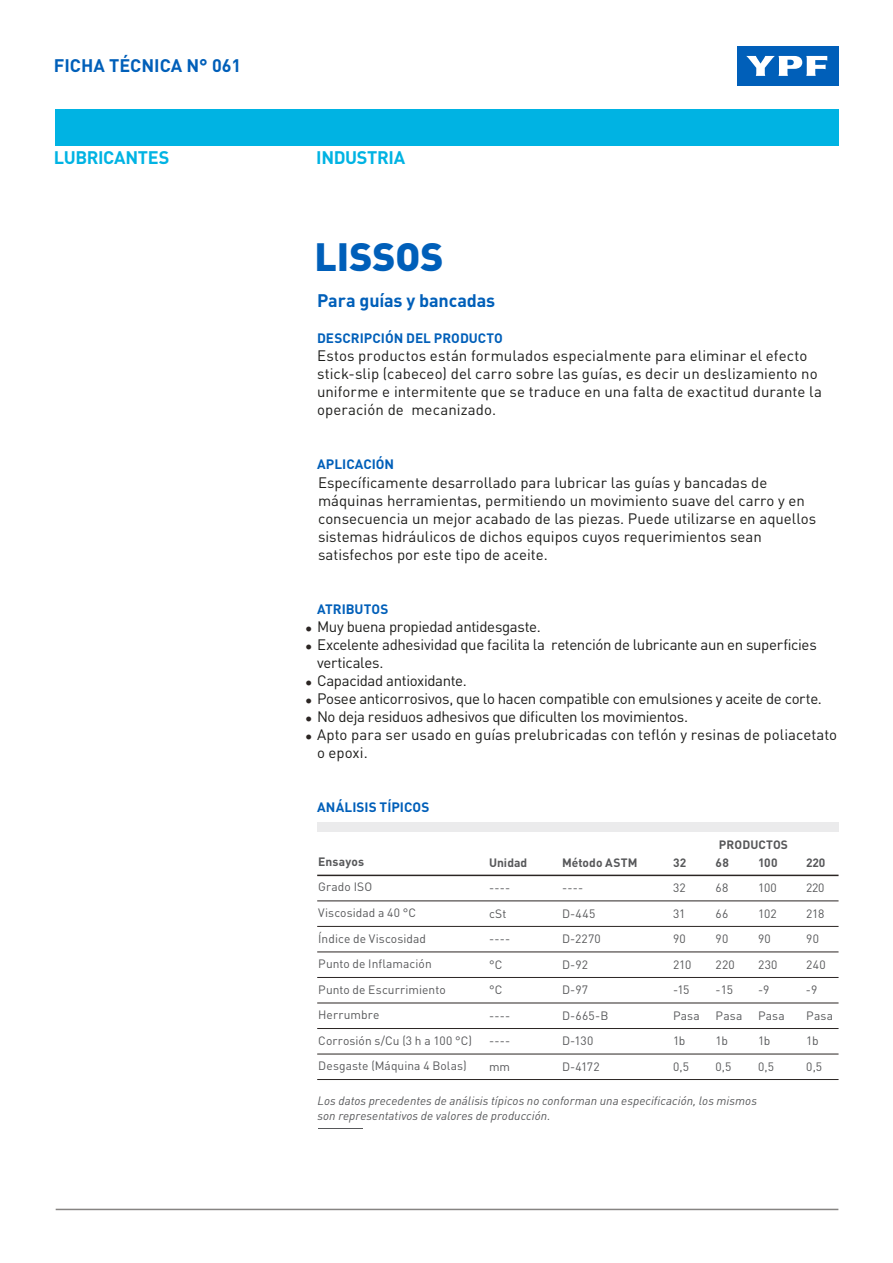
<style>
.page{position:relative;width:893px;height:1263px;background:#fff}
.page>*{position:absolute;margin:0;border:0;box-sizing:border-box;transform-origin:0 0}
.t1{font:900 39px "DIN";color:#005fb9}
.t2{font:700 18px "DIN";color:#005fb9}
.t3{font:700 18px "DIN";letter-spacing:-.02em;color:#00b3e3}
.t4{font:15px/18px "DIN";color:#1d1d1b}
.t5{font:15px/18px "DIN";letter-spacing:-.025em;color:#1d1d1b}
.t6{font:15px/18px "DIN";color:#2b2523}
.t7{font:700 13.5px "DIN";letter-spacing:.005em;color:#005fb9}
.t8{font:12px/25.5px "DIN";letter-spacing:.005em;color:#57585a}
.t9{font:italic 12px/15px "DIN";letter-spacing:.005em;color:#57585a}
.t10{font:700 12px "DIN";letter-spacing:.01em;color:#57585a}
.t11{font:12px/25.5px "DIN";letter-spacing:-.025em;color:#57585a}
</style>
<div class="page">
<div style="left:737px;top:46px;width:102px;height:40px;background:#005fb9"></div>
<svg style="left:746px;top:56px;width:81px;height:20px"></svg>
<hr style="left:56px;top:1209px;width:782px;height:1px;background:#868482">
<hr style="left:318px;top:1128px;width:44px;height:1px;background:#57585a">
<div style="left:317px;top:822px;width:521px;height:9px;background:#ebebec"></div>
<hr style="left:317px;top:875px;width:521px;height:1px;background:#2b2523">
<hr style="left:317px;top:901px;width:521px;height:1px;background:#2b2523">
<hr style="left:317px;top:926px;width:521px;height:1px;background:#2b2523">
<hr style="left:317px;top:952px;width:521px;height:1px;background:#2b2523">
<hr style="left:317px;top:977px;width:521px;height:1px;background:#2b2523">
<hr style="left:317px;top:1003px;width:521px;height:1px;background:#2b2523">
<hr style="left:317px;top:1028px;width:521px;height:1px;background:#2b2523">
<hr style="left:317px;top:1054px;width:521px;height:1px;background:#2b2523">
<hr style="left:317px;top:1079px;width:521px;height:1px;background:#2b2523">
<div style="left:55px;top:109px;width:783px;height:36px;background:#00b3e3"></div>
<p class="t2" style="left:54px;top:54px;width:189px">FICHA TÉCNICA N° 061</p>
<p class="t3" style="left:54px;top:146px;width:117px">LUBRICANTES</p>
<p class="t3" style="left:316px;top:146px;width:91px">INDUSTRIA</p>
<h1 class="t1" style="left:314px;top:231px;width:131px">LISSOS</h1>
<p class="t2" style="left:317px;top:288px;width:180px">Para guías y bancadas</p>
<p class="t7" style="left:317px;top:329px;width:187px">DESCRIPCIÓN DEL PRODUCTO</p>
<p class="t4" style="left:317px;top:346px;width:506px">Estos productos están formulados especialmente para eliminar el efecto stick-slip (cabeceo) del carro sobre las guías, es decir un deslizamiento no uniforme e intermitente que se traduce en una falta de exactitud durante la operación de mecanizado.</p>
<p class="t7" style="left:317px;top:455px;width:79px">APLICACIÓN</p>
<p class="t4" style="left:318px;top:473px;width:500px">Específicamente desarrollado para lubricar las guías y bancadas de máquinas herramientas, permitiendo un movimiento suave del carro y en consecuencia un mejor acabado de las piezas. Puede utilizarse en aquellos sistemas hidráulicos de dichos equipos cuyos requerimientos sean satisfechos por este tipo de aceite.</p>
<p class="t7" style="left:317px;top:600px;width:73px">ATRIBUTOS</p>
<p class="t5" style="left:317px;top:617px;width:522px">Muy buena propiedad antidesgaste.<br>Excelente adhesividad que facilita la retención de lubricante aun en superficies verticales.<br>Capacidad antioxidante.<br>Posee anticorrosivos, que lo hacen compatible con emulsiones y aceite de corte.<br>No deja residuos adhesivos que dificulten los movimientos.<br>Apto para ser usado en guías prelubricadas con teflón y resinas de poliacetato o epoxi.</p>
<p class="t7" style="left:317px;top:798px;width:114px">ANÁLISIS TÍPICOS</p>
<p class="t6" style="left:305px;top:619px;width:9px">• •</p>
<p class="t6" style="left:305px;top:673px;width:9px;text-align:justify">• • • •</p>
<p class="t10" style="left:318px;top:854px;width:47px">Ensayos</p>
<p class="t8" style="left:318px;top:874px;width:155px">Grado ISO<br>Viscosidad a 40 °C<br>Índice de Viscosidad<br>Punto de Inflamación<br>Punto de Escurrimiento<br>Herrumbre<br>Corrosión s/Cu (3 h a 100 °C)<br>Desgaste (Máquina 4 Bolas)</p>
<p class="t10" style="left:489px;top:854px;width:40px">Unidad</p>
<p class="t8" style="left:489px;top:875px;width:23px">---- cSt ---- °C °C ---- ---- mm</p>
<p class="t10" style="left:562px;top:854px;width:77px">Método ASTM</p>
<p class="t8" style="left:562px;top:875px;width:48px">----<br>D-445<br>D-2270<br>D-92<br>D-97<br>D-665-B<br>D-130<br>D-4172</p>
<p class="t10" style="left:673px;top:854px;width:15px">32</p>
<p class="t8" style="left:673px;top:875px;width:28px">32<br>31<br>90<br>210 -15<br>Pasa<br>1b<br>0,5</p>
<p class="t10" style="left:719px;top:836px;width:71px">PRODUCTOS</p>
<p class="t10" style="left:716px;top:854px;width:15px">68</p>
<p class="t8" style="left:716px;top:875px;width:28px">68<br>66<br>90<br>220 -15<br>Pasa<br>1b<br>0,5</p>
<p class="t10" style="left:758px;top:854px;width:21px">100</p>
<p class="t8" style="left:758px;top:875px;width:21px">100<br>102<br>90<br>230 -9</p>
<p class="t8" style="left:758px;top:1002px;width:28px">Pasa<br>1b<br>0,5</p>
<p class="t9" style="left:318px;top:1093px;width:441px">Los datos precedentes de análisis típicos no conforman una especificación, los mismos son representativos de valores de producción.</p>
<p class="t10" style="left:806px;top:854px;width:20px">220</p>
<p class="t11" style="left:806px;top:875px;width:21px">220<br>218<br>90<br>240</p>
<p class="t8" style="left:806px;top:977px;width:13px">-9</p>
<p class="t8" style="left:806px;top:1002px;width:28px">Pasa<br>1b<br>0,5</p>
</div>
